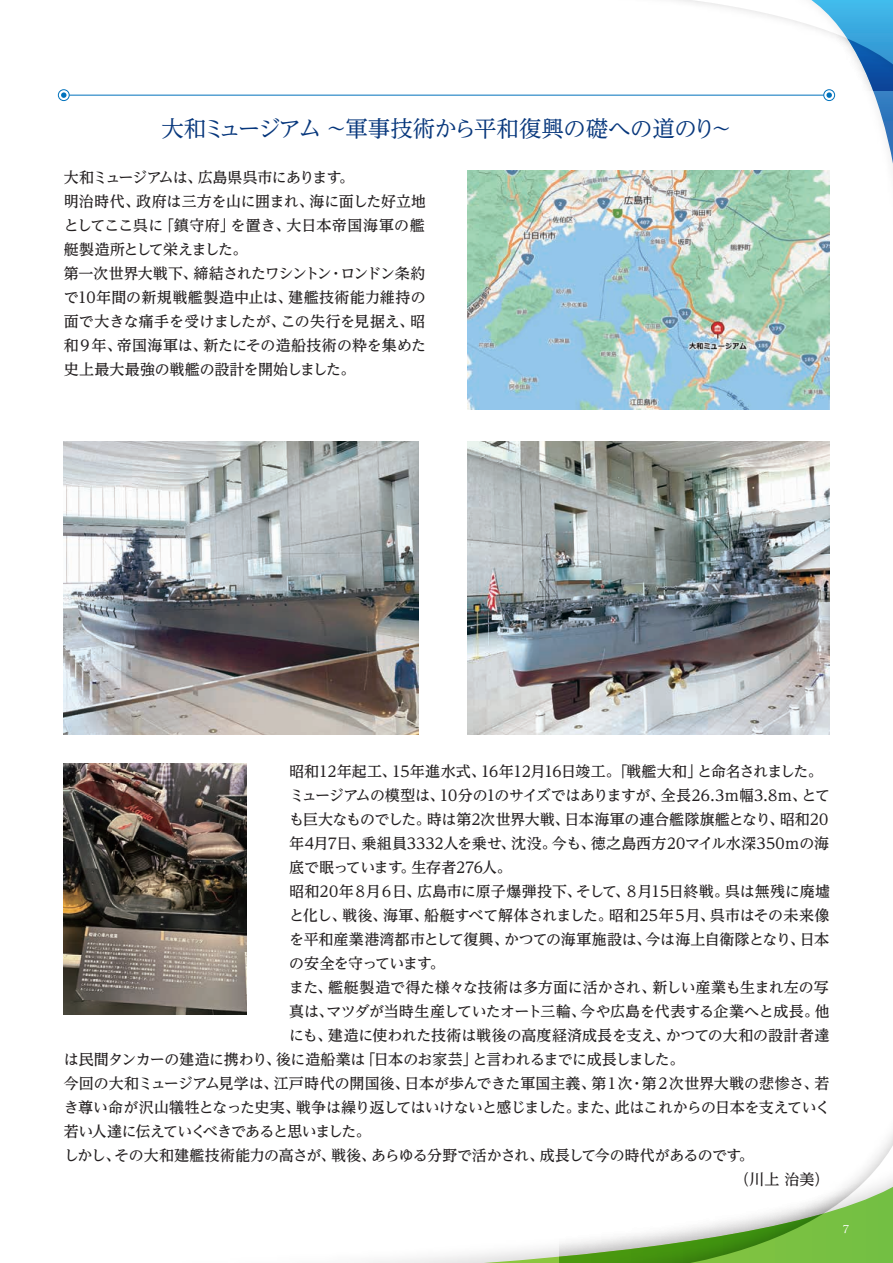
<style>
.page{position:relative;width:893px;height:1263px;background:#fff}
.page>*{position:absolute;margin:0;border:0;box-sizing:border-box;transform-origin:0 0}
.t1{font:22.5px "UD Reimin Pro";letter-spacing:-.015em;color:#07377c}
.t2{font:500 15px/24px "UD Reimin Pro";letter-spacing:-.02em;color:#231f20}
.t3{font:500 15px "UD Reimin Pro";letter-spacing:-.045em;color:#231f20}
.t4{font:500 15px "UD Reimin Pro";letter-spacing:.005em;color:#231f20}
.t5{font:500 15px "UD Reimin Pro";letter-spacing:-.065em;color:#231f20}
.t6{font:500 15px "UD Reimin Pro";letter-spacing:-.04em;color:#231f20}
.t7{font:500 15px "UD Reimin Pro";letter-spacing:-.05em;color:#231f20}
.t8{font:10.5px "UD Reimin Pro";color:#fff}
</style>
<div class="page">
<svg style="left:369px;top:1247px;width:190px;height:16px"></svg>
<img style="left:559px;top:1242px;width:20px;height:21px">
<svg style="left:579px;top:1134px;width:314px;height:129px"></svg>
<hr style="left:64px;top:95px;width:765px;height:1px;background:#0072bc">
<svg style="left:58px;top:90px;width:11px;height:11px"></svg>
<div style="left:58px;top:89px;width:12px;height:12px;border:1px solid #0072bc;border-radius:50%"></div>
<svg style="left:61px;top:92px;width:5px;height:6px"></svg>
<svg style="left:482px;top:0;width:411px;height:283px"></svg>
<img style="left:468px;top:170px;width:361px;height:239px">
<img style="left:64px;top:441px;width:355px;height:293px">
<img style="left:468px;top:441px;width:361px;height:293px">
<img style="left:64px;top:763px;width:183px;height:251px">
<h1 class="t1" style="left:161px;top:110px;width:573px">大和ミュージアム ～軍事技術から平和復興の礎への道のり～</h1>
<p class="t2" style="left:64px;top:165px;width:364px">大和ミュージアムは、広島県呉市にあります。<br>明治時代、政府は三方を山に囲まれ、海に面した好立地としてここ呉に「鎮守府」を置き、大日本帝国海軍の艦艇製造所として栄えました。<br>第一次世界大戦下、締結されたワシントン・ロンドン条約で10年間の新規戦艦製造中止は、建艦技術能力維持の面で大きな痛手を受けましたが、この失行を見据え、昭和９年、帝国海軍は、新たにその造船技術の粋を集めた史上最大最強の戦艦の設計を開始しました。</p>
<p class="t2" style="left:289px;top:758px;width:535px">昭和12年起工、15年進水式、16年12月16日竣工。「戦艦大和」と命名されました。</p>
<p class="t2" style="left:289px;top:782px;width:543px">ミュージアムの模型は、10分の1のサイズではありますが、全長26.3ｍ幅3.8ｍ、とて</p>
<p class="t2" style="left:289px;top:806px;width:541px">も巨大なものでした。時は第2次世界大戦、日本海軍の連合艦隊旗艦となり、昭和20</p>
<p class="t4" style="left:289px;top:831px;width:542px">年4月7日、乗組員3332人を乗せ、沈没。今も、徳之島西方20マイル水深350ｍの海</p>
<p class="t6" style="left:289px;top:855px;width:224px">底で眠っています。生存者276人。</p>
<p class="t2" style="left:289px;top:878px;width:542px">昭和20年８月６日、広島市に原子爆弾投下、そして、８月15日終戦。呉は無残に廃墟</p>
<p class="t2" style="left:289px;top:902px;width:542px">と化し、戦後、海軍、船艇すべて解体されました。昭和25年５月、呉市はその未来像</p>
<p class="t2" style="left:289px;top:926px;width:541px">を平和産業港湾都市として復興、かつての海軍施設は、今は海上自衛隊となり、日本</p>
<p class="t7" style="left:289px;top:951px;width:157px">の安全を守っています。</p>
<p class="t2" style="left:289px;top:974px;width:541px">また、艦艇製造で得た様々な技術は多方面に活かされ、新しい産業も生まれ左の写</p>
<p class="t2" style="left:289px;top:998px;width:542px">真は、マツダが当時生産していたオート三輪、今や広島を代表する企業へと成長。他</p>
<p class="t2" style="left:289px;top:1022px;width:542px">にも、建造に使われた技術は戦後の高度経済成長を支え、かつての大和の設計者達</p>
<p class="t2" style="left:64px;top:1046px;width:622px">は民間タンカーの建造に携わり、後に造船業は「日本のお家芸」と言われるまでに成長しました。</p>
<p class="t2" style="left:64px;top:1070px;width:767px">今回の大和ミュージアム見学は、江戸時代の開国後、日本が歩んできた軍国主義、第１次・第２次世界大戦の悲惨さ、若</p>
<p class="t3" style="left:64px;top:1095px;width:768px">き尊い命が沢山犠牲となった史実、戦争は繰り返してはいけないと感じました。また、此はこれからの日本を支えていく</p>
<p class="t5" style="left:64px;top:1119px;width:309px">若い人達に伝えていくべきであると思いました。</p>
<p class="t2" style="left:64px;top:1142px;width:692px">しかし、その大和建艦技術能力の高さが、戦後、あらゆる分野で活かされ、成長して今の時代があるのです。</p>
<p class="t2" style="left:734px;top:1166px;width:96px">（川上 治美）</p>
<p class="t8" style="left:843px;top:1221px;width:8px">7</p>
</div>
